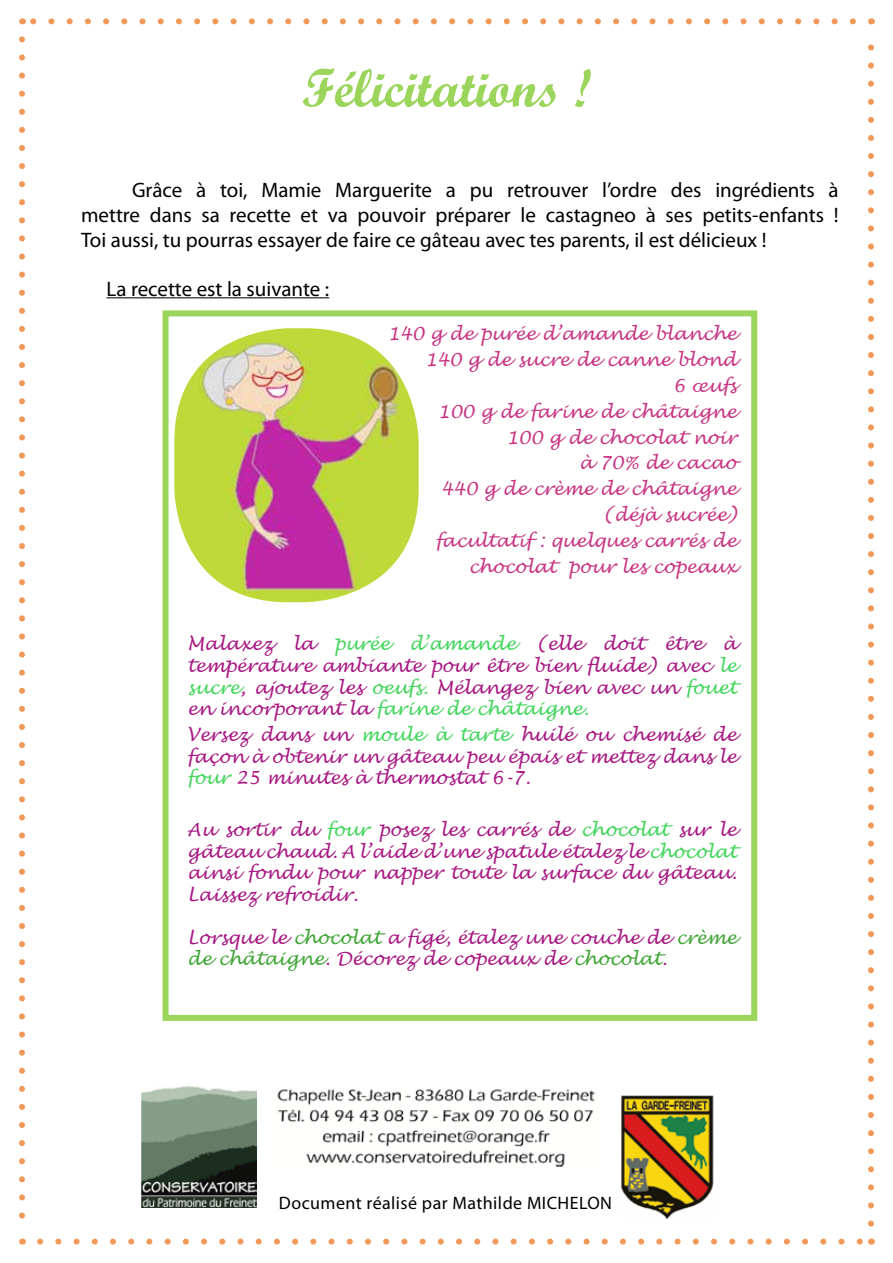
<style>
.page{position:relative;width:893px;height:1263px;background:#fff}
.page>*{position:absolute;margin:0;border:0;box-sizing:border-box;transform-origin:0 0}
.t1{font:54px "Script MT Bold";color:#9bd55b}
.t2{font:21px/25.2px "Myriad Pro";color:#000;text-align:justify}
.t3{font:italic 18px/21.6px "Lucida Handwriting";color:#a71681;text-align:justify}
.t4{font:italic 18px/25.8px "Lucida Handwriting";color:#c73482;text-align:right}
.t5{font:18px "Myriad Pro";letter-spacing:.025em;color:#000}
.s1{color:#41d55b}
.s2{color:#3fa535}
</style>
<div class="page">
<svg style="left:19px;top:39px;width:6px;height:1180px"></svg>
<svg style="left:40px;top:1238px;width:822px;height:6px"></svg>
<svg style="left:868px;top:44px;width:6px;height:1180px"></svg>
<svg style="left:31px;top:18px;width:822px;height:6px"></svg>
<div style="left:163px;top:310px;width:594px;height:711px;border:6px solid #9bd55b"></div>
<hr style="left:107px;top:297px;width:222px;height:1px;background:#000">
<img style="left:174px;top:328px;width:245px;height:274px">
<img style="left:141px;top:1086px;width:115px;height:121px">
<img style="left:621px;top:1096px;width:93px;height:123px">
<img style="left:277px;top:1089px;width:318px;height:78px">
<h1 class="t1" style="left:302px;top:55px;width:291px">Félicitations !</h1>
<p class="t2" style="left:81px;top:177px;width:759px;text-indent:51px">Grâce à toi, Mamie Marguerite a pu retrouver l’ordre des ingrédients à mettre dans sa recette et va pouvoir préparer le castagneo à ses petits-enfants !<br>Toi aussi, tu pourras essayer de faire ce gâteau avec tes parents, il est délicieux !</p>
<p class="t2" style="left:107px;top:276px;width:224px">La recette est la suivante :</p>
<p class="t4" style="left:388px;top:322px;width:350px">140 g de purée d’amande blanche<br>140 g de sucre de canne blond<br>6 œufs<br>100 g de farine de châtaigne<br>100 g de chocolat noir<br>à 70% de cacao<br>440 g de crème de châtaigne (déjà sucrée)<br>facultatif : quelques carrés de chocolat pour les copeaux</p>
<p class="t3" style="left:187px;top:634px;width:551px">Malaxez la <span class="s1">purée d’amande</span> (elle doit être à température ambiante pour être bien fluide) avec <span class="s1">le sucre</span>, ajoutez les <span class="s1">oeufs.</span> Mélangez bien avec un <span class="s1">fouet </span>en incorporant la <span class="s1">farine de châtaigne.</span></p>
<p class="t3" style="left:187px;top:724px;width:551px">Versez dans un <span class="s1">moule à tarte</span> huilé ou chemisé de façon à obtenir un gâteau peu épais et mettez dans le <span class="s1">four</span> 25 minutes à thermostat 6-7.</p>
<p class="t3" style="left:187px;top:819px;width:551px">Au sortir du <span class="s1">four</span> posez les carrés de <span class="s1">chocolat</span> sur le gâteau chaud. A l’aide d’une spatule étalez le <span class="s1">chocolat </span>ainsi fondu pour napper toute la surface du gâteau.<br>Laissez refroidir.</p>
<p class="t3" style="left:187px;top:927px;width:551px">Lorsque le <span class="s2">chocolat</span> a figé, étalez une couche de <span class="s2">crème de châtaigne</span>. Décorez de copeaux de <span class="s2">chocolat</span>.</p>
<p class="t5" style="left:279px;top:1192px;width:335px">Document réalisé par Mathilde MICHELON</p>
</div>
